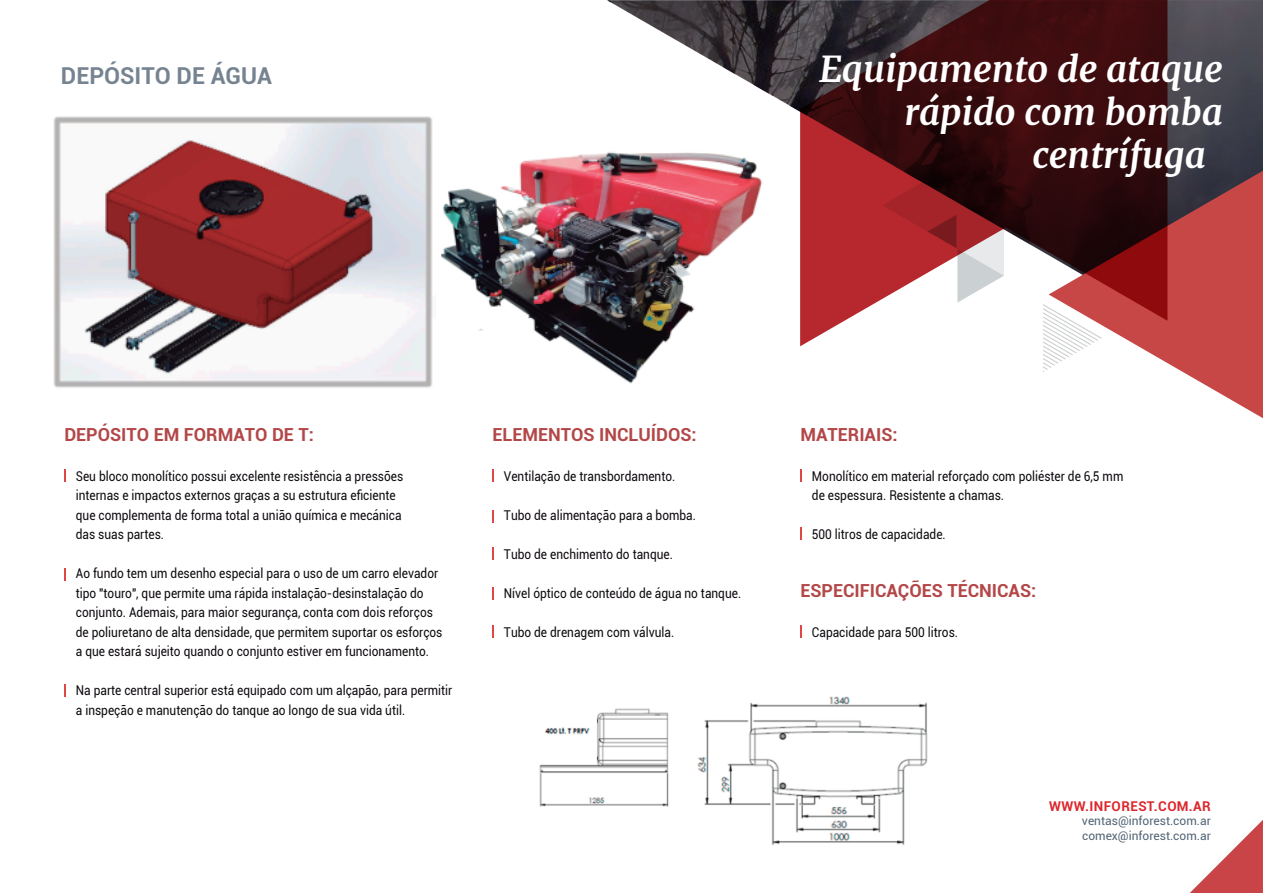
<style>
.page{position:relative;width:1263px;height:893px;background:#fff}
.page>*{position:absolute;margin:0;border:0;box-sizing:border-box;transform-origin:0 0}
.t1{font:italic 700 36px "Merriweather";color:#fff}
.t2{font:700 23.25px "Roboto";color:#768390}
.t3{font:700 18px "Roboto";color:#b34748}
.t4{font:13.5px/19.5px "Roboto";color:#0d090e;scale:.88 1}
.t5{font:700 13.5px "Roboto";letter-spacing:.03em;color:#dc272d}
.t6{font:12px/15px "Roboto";color:#516474}
</style>
<div class="page">
<img style="left:441px;top:153px;width:195px;height:230px">
<svg style="left:607px;top:0;width:656px;height:379px"></svg>
<svg style="left:1190px;top:820px;width:73px;height:73px"></svg>
<svg style="left:1049px;top:171px;width:214px;height:247px;fill:#c74646"></svg>
<svg style="left:800px;top:0;width:367px;height:346px;background:#6a2528"></svg>
<svg style="left:882px;top:43px;width:220px;height:329px"></svg>
<img style="left:53px;top:116px;width:380px;height:272px">
<svg style="left:64px;top:469px;width:2px;height:13px"></svg>
<svg style="left:64px;top:568px;width:2px;height:13px"></svg>
<svg style="left:64px;top:684px;width:2px;height:13px"></svg>
<svg style="left:492px;top:469px;width:2px;height:13px"></svg>
<svg style="left:492px;top:510px;width:2px;height:13px"></svg>
<svg style="left:492px;top:547px;width:2px;height:13px"></svg>
<svg style="left:492px;top:587px;width:2px;height:13px"></svg>
<svg style="left:492px;top:625px;width:2px;height:13px"></svg>
<svg style="left:800px;top:469px;width:2px;height:13px"></svg>
<svg style="left:800px;top:527px;width:2px;height:13px"></svg>
<svg style="left:800px;top:625px;width:2px;height:13px"></svg>
<img style="left:539px;top:696px;width:389px;height:149px">
<h2 class="t2" style="left:61px;top:59px;width:213px">DEPÓSITO DE ÁGUA</h2>
<h1 class="t1" style="left:819px;top:44px;width:405px">Equipamento de ataque</h1>
<h1 class="t1" style="left:904px;top:87px;width:320px">rápido com bomba</h1>
<h1 class="t1" style="left:1032px;top:130px;width:175px">centrífuga</h1>
<h3 class="t3" style="left:64px;top:421px;width:251px">DEPÓSITO EM FORMATO DE T:</h3>
<p class="t4" style="left:76px;top:466px;width:374px">Seu bloco monolítico possui excelente resistência a pressões internas e impactos externos graças a su estrutura eficiente que complementa de forma total a união química e mecánica das suas partes.</p>
<p class="t4" style="left:76px;top:563px;width:418px">Ao fundo tem um desenho especial para o uso de um carro elevador tipo "touro", que permite uma rápida instalação-desinstalação do conjunto. Ademais, para maior segurança, conta com dois reforços de poliuretano de alta densidade, que permitem suportar os esforços a que estará sujeito quando o conjunto estiver em funcionamento.</p>
<p class="t4" style="left:76px;top:680px;width:429px">Na parte central superior está equipado com um alçapão, para permitir a inspeção e manutenção do tanque ao longo de sua vida útil.</p>
<h3 class="t3" style="left:492px;top:421px;width:206px">ELEMENTOS INCLUÍDOS:</h3>
<p class="t4" style="left:504px;top:466px;width:196px">Ventilação de transbordamento.</p>
<p class="t4" style="left:504px;top:505px;width:220px">Tubo de alimentação para a bomba.</p>
<p class="t4" style="left:504px;top:544px;width:194px">Tubo de enchimento do tanque.</p>
<p class="t4" style="left:504px;top:583px;width:271px">Nível óptico de conteúdo de água no tanque.</p>
<p class="t4" style="left:504px;top:622px;width:195px">Tubo de drenagem com válvula.</p>
<h3 class="t3" style="left:800px;top:421px;width:99px">MATERIAIS:</h3>
<p class="t4" style="left:812px;top:466px;width:355px">Monolítico em material reforçado com poliéster de 6,5 mm de espessura. Resistente a chamas.</p>
<p class="t4" style="left:812px;top:524px;width:154px">500 litros de capacidade.</p>
<h3 class="t3" style="left:800px;top:577px;width:237px">ESPECIFICAÇÕES TÉCNICAS:</h3>
<p class="t4" style="left:812px;top:622px;width:168px">Capacidade para 500 litros.</p>
<p class="t5" style="left:1049px;top:796px;width:163px">WWW.INFOREST.COM.AR</p>
<p class="t6" style="left:1082px;top:812px;width:130px">ventas@inforest.com.ar comex@inforest.com.ar</p>
</div>
